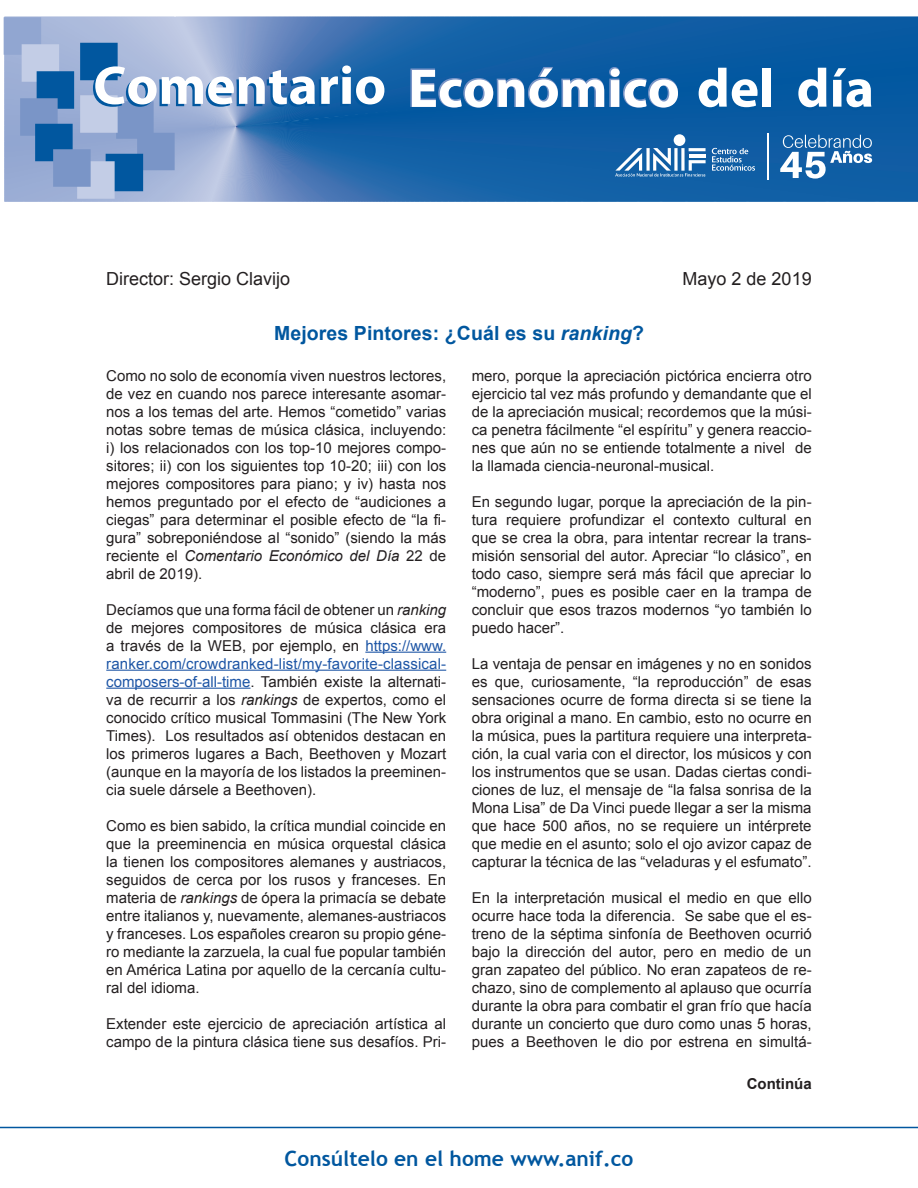
<style>
.page{position:relative;width:918px;height:1188px;background:#fff}
.page>*{position:absolute;margin:0;border:0;box-sizing:border-box;transform-origin:0 0}
.t1{font:700 21px "Trebuchet MS";color:#01579f}
.t2{font:700 19.5px "Arial";letter-spacing:.005em;color:#01579f}
.t3{font:18px "Arial";color:#231f20}
.t4{font:15px/18px "Arial";color:#231f20;text-align:justify}
.t5{font:700 15px "Arial";color:#231f20}
.s1{font-style:italic}
.s2{color:#1e56a6}
</style>
<div class="page">
<svg style="left:4px;top:17px;width:914px;height:185px;background:#4880b8"></svg>
<svg style="left:674px;top:148px;width:4px;height:23px"></svg>
<svg style="left:681px;top:148px;width:4px;height:23px"></svg>
<hr style="left:0;top:1127px;width:918px;height:1px;background:#01579f">
<hr style="left:365px;top:652px;width:81px;height:1px;background:#1e56a6">
<hr style="left:106px;top:670px;width:340px;height:1px;background:#1e56a6">
<hr style="left:106px;top:688px;width:144px;height:1px;background:#1e56a6">
<p class="t3" style="left:106px;top:267px;width:186px">Director: Sergio Clavijo</p>
<h2 class="t2" style="left:274px;top:321px;width:371px">Mejores Pintores: ¿Cuál es su <span class="s1">ranking</span>?</h2>
<p class="t4" style="left:106px;top:366px;width:341px">Como no solo de economía viven nuestros lectores, de vez en cuando nos parece interesante asomar&shy;nos a los temas del arte. Hemos “cometido” varias notas sobre temas de música clásica, incluyendo: i) los relacionados con los top-10 mejores compo&shy;sitores; ii) con los siguientes top 10-20; iii) con los mejores compositores para piano; y iv) hasta nos hemos preguntado por el efecto de “audiciones a ciegas” para determinar el posible efecto de “la fi&shy;gura” sobreponiéndose al “sonido” (siendo la más reciente el <span class="s1">Comentario Económico del Día</span> 22 de abril de 2019).</p>
<p class="t4" style="left:106px;top:600px;width:341px">Decíamos que una forma fácil de obtener un <span class="s1">ranking </span>de mejores compositores de música clásica era a través de la WEB, por ejemplo, en <span class="s2">https://www. ranker.com/crowdranked-list/my-favorite-classical&shy;composers-of-all-time</span>. También existe la alternati&shy;va de recurrir a los <span class="s1">rankings</span> de expertos, como el conocido crítico musical Tommasini (The New York Times). Los resultados así obtenidos destacan en los primeros lugares a Bach, Beethoven y Mozart (aunque en la mayoría de los listados la preeminen&shy;cia suele dársele a Beethoven).</p>
<p class="t4" style="left:106px;top:816px;width:341px">Como es bien sabido, la crítica mundial coincide en que la preeminencia en música orquestal clásica la tienen los compositores alemanes y austriacos, seguidos de cerca por los rusos y franceses. En materia de <span class="s1">rankings</span> de ópera la primacía se debate entre italianos y, nuevamente, alemanes-austriacos y franceses. Los españoles crearon su propio géne&shy;ro mediante la zarzuela, la cual fue popular también en América Latina por aquello de la cercanía cultu&shy;ral del idioma.</p>
<p class="t4" style="left:106px;top:1014px;width:341px">Extender este ejercicio de apreciación artística al campo de la pintura clásica tiene sus desafíos. Pri-</p>
<p class="t3" style="left:683px;top:267px;width:131px">Mayo 2 de 2019</p>
<p class="t4" style="left:472px;top:366px;width:341px">mero, porque la apreciación pictórica encierra otro ejercicio tal vez más profundo y demandante que el de la apreciación musical; recordemos que la músi&shy;ca penetra fácilmente “el espíritu” y genera reaccio&shy;nes que aún no se entiende totalmente a nivel de la llamada ciencia-neuronal-musical.</p>
<p class="t4" style="left:472px;top:492px;width:341px">En segundo lugar, porque la apreciación de la pin&shy;tura requiere profundizar el contexto cultural en que se crea la obra, para intentar recrear la trans&shy;misión sensorial del autor. Apreciar “lo clásico”, en todo caso, siempre será más fácil que apreciar lo “moderno”, pues es posible caer en la trampa de concluir que esos trazos modernos “yo también lo puedo hacer”.</p>
<p class="t4" style="left:472px;top:654px;width:341px">La ventaja de pensar en imágenes y no en sonidos es que, curiosamente, “la reproducción” de esas sensaciones ocurre de forma directa si se tiene la obra original a mano. En cambio, esto no ocurre en la música, pues la partitura requiere una interpreta&shy;ción, la cual varia con el director, los músicos y con los instrumentos que se usan. Dadas ciertas condi&shy;ciones de luz, el mensaje de “la falsa sonrisa de la Mona Lisa” de Da Vinci puede llegar a ser la misma que hace 500 años, no se requiere un intérprete que medie en el asunto; solo el ojo avizor capaz de capturar la técnica de las “veladuras y el esfumato”.</p>
<p class="t4" style="left:472px;top:888px;width:341px">En la interpretación musical el medio en que ello ocurre hace toda la diferencia. Se sabe que el es&shy;treno de la séptima sinfonía de Beethoven ocurrió bajo la dirección del autor, pero en medio de un gran zapateo del público. No eran zapateos de re&shy;chazo, sino de complemento al aplauso que ocurría durante la obra para combatir el gran frío que hacía durante un concierto que duro como unas 5 horas, pues a Beethoven le dio por estrena en simultá-</p>
<h1 class="t1" style="left:285px;top:1145px;width:350px">Consúltelo en el home www.anif.co</h1>
<p class="t5" style="left:747px;top:1074px;width:66px">Continúa</p>
</div>
